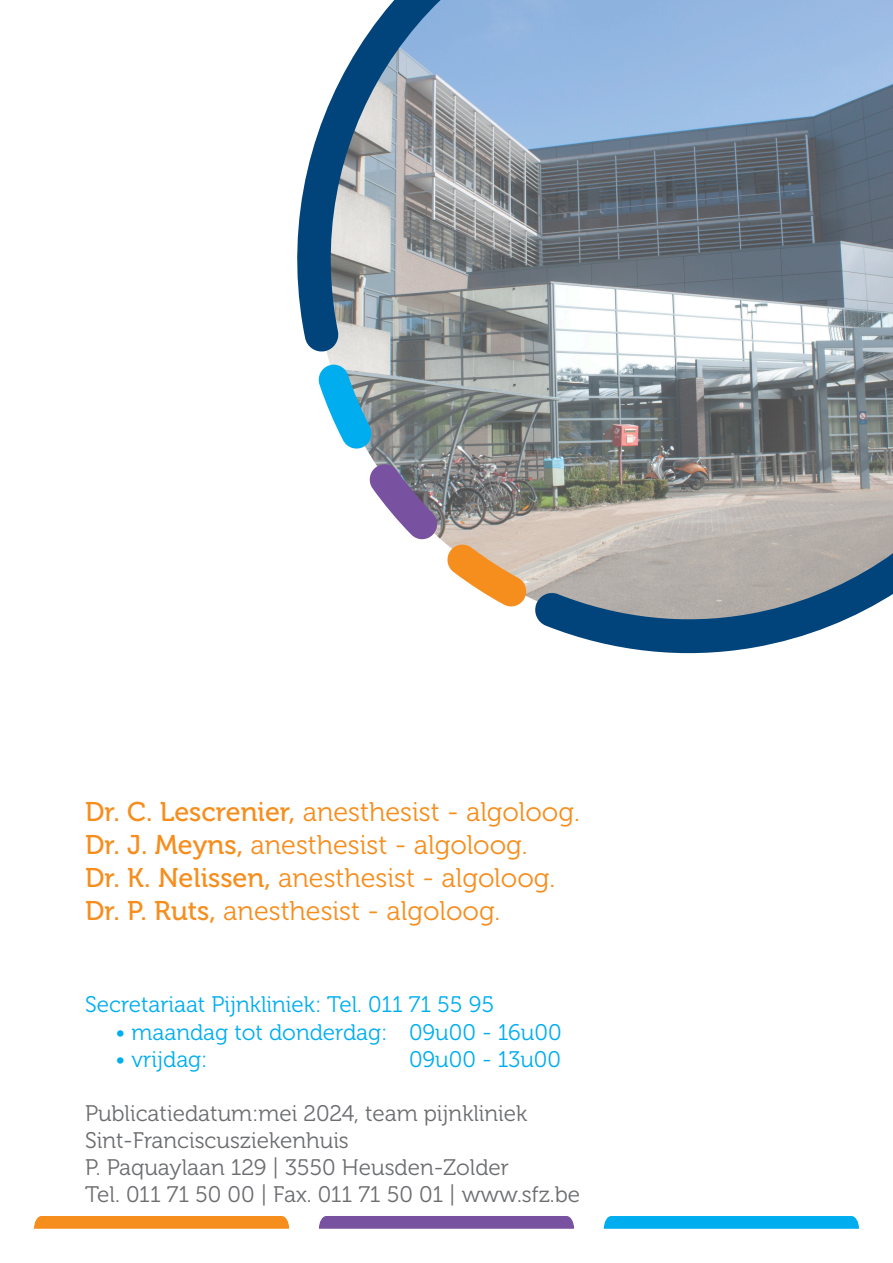
<style>
.page{position:relative;width:893px;height:1263px;background:#fff}
.page>*{position:absolute;margin:0;border:0;box-sizing:border-box;transform-origin:0 0}
.t1{font:27px/33px "Museo 300";color:#f68e1e}
.t2{font:22.5px "Museo 300";color:#6c6d70}
.t3{font:22.5px "Museo 300";color:#00aeef}
.s1{font-family:"Museo 500"}
</style>
<div class="page">
<svg style="left:604px;top:1216px;width:255px;height:13px;background:#07b0ef"></svg>
<svg style="left:34px;top:1216px;width:255px;height:13px;background:#f69124"></svg>
<svg style="left:319px;top:1216px;width:255px;height:13px;background:#7c57a3"></svg>
<svg style="left:297px;top:0;width:596px;height:654px"></svg>
<svg style="left:317px;top:364px;width:57px;height:87px"></svg>
<svg style="left:368px;top:464px;width:71px;height:77px"></svg>
<svg style="left:445px;top:544px;width:83px;height:65px"></svg>
<p class="t1" style="left:85px;top:795px;width:496px"><span class="s1">Dr. C. Lescrenier,</span> anesthesist - algoloog.</p>
<p class="t1" style="left:85px;top:828px;width:444px"><span class="s1">Dr. J. Meyns,</span> anesthesist - algoloog.</p>
<p class="t1" style="left:85px;top:861px;width:472px"><span class="s1">Dr. K. Nelissen,</span> anesthesist - algoloog.<br><span class="s1">Dr. P. Ruts,</span> anesthesist - algoloog.</p>
<p class="t3" style="left:85px;top:992px;width:411px">Secretariaat Pijnkliniek: Tel. 011 71 55 95</p>
<p class="t3" style="left:116px;top:1019px;width:447px">• maandag tot donderdag: 09u00 - 16u00</p>
<p class="t3" style="left:116px;top:1046px;width:94px">• vrijdag:</p>
<p class="t3" style="left:409px;top:1046px;width:153px">09u00 - 13u00</p>
<p class="t2" style="left:85px;top:1100px;width:444px">Publicatiedatum:mei 2024, team pijnkliniek</p>
<p class="t2" style="left:85px;top:1127px;width:265px">Sint-Franciscusziekenhuis</p>
<p class="t2" style="left:85px;top:1154px;width:425px">P. Paquaylaan 129 | 3550 Heusden-Zolder</p>
<p class="t2" style="left:85px;top:1181px;width:497px">Tel. 011 71 50 00 | Fax. 011 71 50 01 | www.sfz.be</p>
</div>
